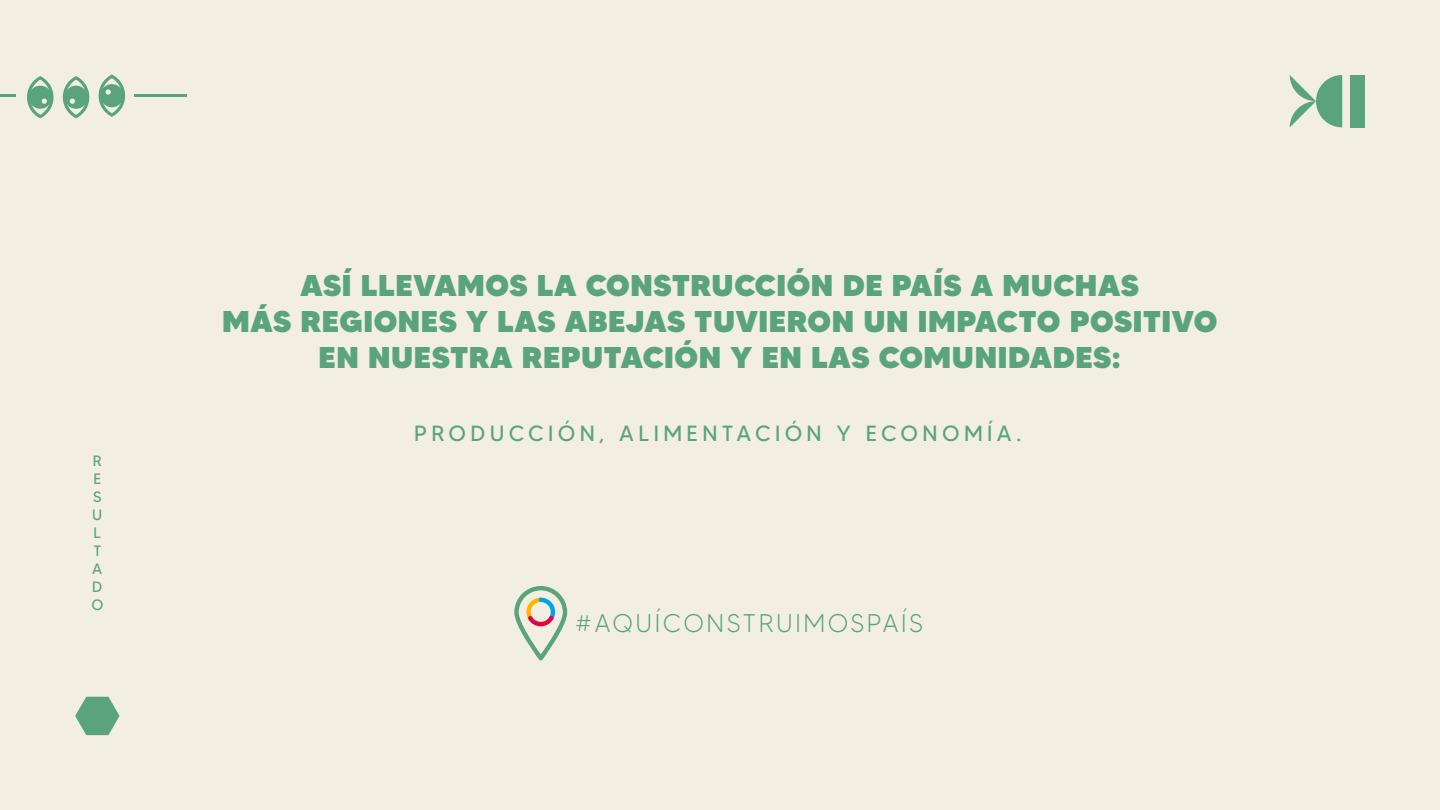
<style>
.page{position:relative;width:1440px;height:810px;background:#f2eee2}
.page>*{position:absolute;margin:0;border:0;box-sizing:border-box;transform-origin:0 0}
.t1{font:900 30px/36px "MADETOMMY";letter-spacing:.02em;color:#5aa47d;text-align:center}
.t2{font:300 25.5px "MADETOMMY";letter-spacing:.1em;color:#5aa47d}
.t3{font:21.98px "MADETOMMY";letter-spacing:.2em;color:#5aa47d}
.t4{font:15px/18px "MADETOMMY";color:#5aa47d}
</style>
<div class="page">
<svg style="left:75px;top:697px;width:45px;height:38px"></svg>
<svg style="left:27px;top:76px;width:27px;height:42px"></svg>
<svg style="left:63px;top:76px;width:26px;height:42px"></svg>
<svg style="left:99px;top:75px;width:26px;height:42px"></svg>
<hr style="left:135px;top:94px;width:52px;height:3px;background:#5aa47d">
<hr style="left:0;top:94px;width:16px;height:3px;background:#5aa47d">
<svg style="left:1290px;top:75px;width:52px;height:52px"></svg>
<div style="left:1351px;top:75px;width:14px;height:52px;background:#5aa47d"></div>
<svg style="left:514px;top:586px;width:53px;height:74px"></svg>
<p class="t4" style="left:91px;top:452px;width:13px">R<br>E<br>S<br>U<br>L<br>T<br>A<br>D<br>O</p>
<p class="t1" style="left:222px;top:267px;width:997px">ASÍ LLEVAMOS LA CONSTRUCCIÓN DE PAÍS A MUCHAS<br>MÁS REGIONES Y LAS ABEJAS TUVIERON UN IMPACTO POSITIVO<br>EN NUESTRA REPUTACIÓN Y EN LAS COMUNIDADES:</p>
<p class="t3" style="left:414px;top:419px;width:609px">PRODUCCIÓN, ALIMENTACIÓN Y ECONOMÍA.</p>
<p class="t2" style="left:575px;top:607px;width:349px">#AQUÍCONSTRUIMOSPAÍS</p>
</div>
